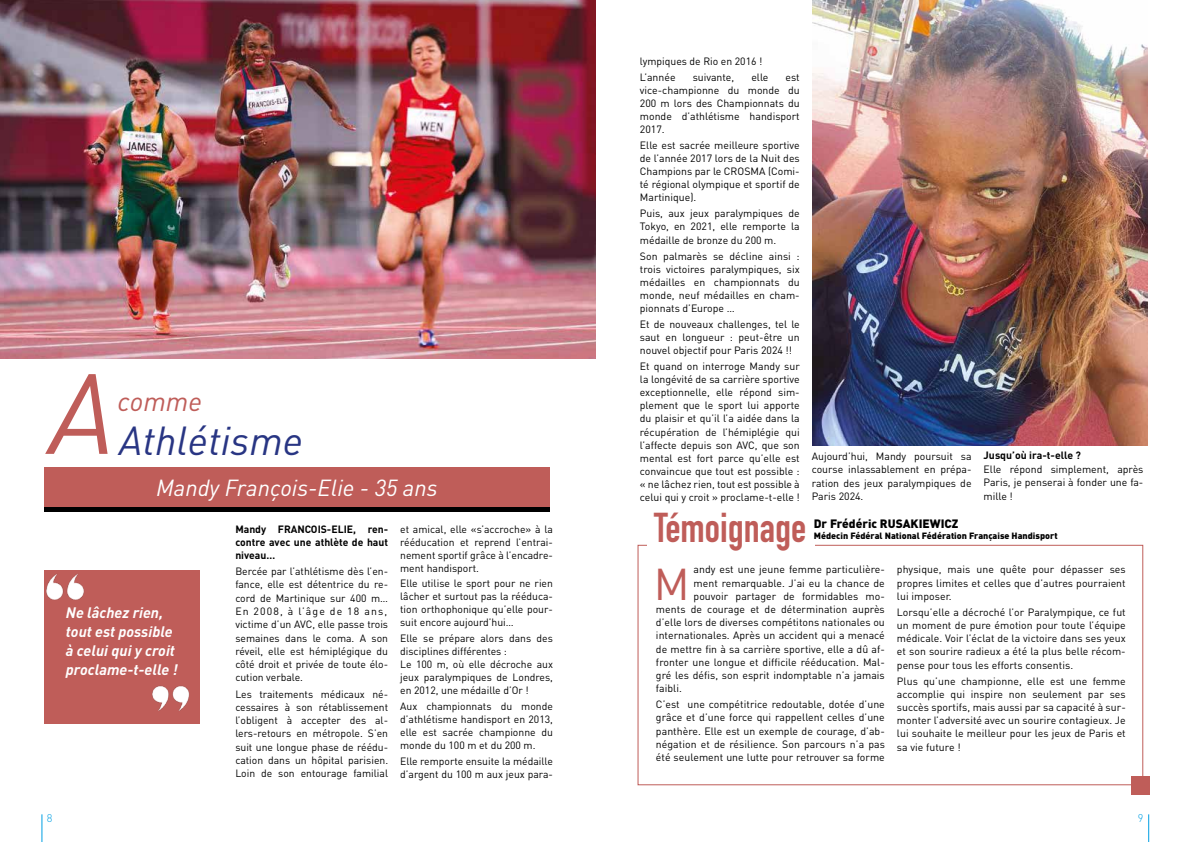
<style>
.page{position:relative;width:1191px;height:842px;background:#fff}
.page>*{position:absolute;margin:0;border:0;box-sizing:border-box;transform-origin:0 0}
.t1{font:italic 112px "DIN";color:#bf5d59}
.t2{font:44px "DIN Pro";color:#bf5d59}
.t3{font:700 41.1px "DIN Condensed";color:#bf5d59}
.t4{font:italic 40px "DIN";color:#283583}
.t5{font:italic 27px "DIN";color:#bf5d59}
.t6{font:italic 23px "DIN";color:#fff}
.t7{font:italic 700 15px/19px "DIN";color:#fff}
.t8{font:900 12px "DIN Pro";color:#000}
.t9{font:300 11px "DIN Pro";color:#009fe3}
.t10{font:10.5px/13.1px "DIN Pro";color:#000;text-align:justify}
.t11{font:700 10.5px/13.2px "DIN Pro";color:#000;text-align:justify}
.t12{font:900 9px "DIN Pro";color:#000}
</style>
<div class="page">
<img style="left:0;top:0;width:595px;height:359px">
<div style="left:637px;top:545px;width:506px;height:240px;border:1px solid #bf5d59"></div>
<div style="left:1131px;top:776px;width:18px;height:18px;background:#bf5d59"></div>
<svg style="left:44px;top:506px;width:506px;height:6px;background:#1f0f0e"></svg>
<div style="left:44px;top:467px;width:506px;height:39px;background:#bf5d59"></div>
<div style="left:44px;top:570px;width:155px;height:153px;background:#bf5d59"></div>
<div style="left:647px;top:541px;width:167px;height:11px;background:#fff"></div>
<img style="left:46px;top:574px;width:38px;height:26px">
<img style="left:152px;top:685px;width:38px;height:26px">
<img style="left:812px;top:0;width:335px;height:446px">
<svg style="left:1148px;top:814px;width:1px;height:28px"></svg>
<svg style="left:42px;top:814px;width:1px;height:28px"></svg>
<h1 class="t1" style="left:49px;top:344px;width:67px">A</h1>
<h3 class="t5" style="left:118px;top:385px;width:86px">comme</h3>
<h3 class="t4" style="left:119px;top:416px;width:185px">Athlétisme</h3>
<h3 class="t6" style="left:156px;top:473px;width:283px">Mandy François-Elie - 35 ans</h3>
<h3 class="t7" style="left:66px;top:602px;width:113px">Ne lâchez rien, tout est possible à celui qui y croit proclame-t-elle !</h3>
<p class="t11" style="left:235px;top:522px;width:154px">Mandy FRANCOIS-ELIE, ren&shy;contre avec une athlète de haut niveau…</p>
<p class="t10" style="left:235px;top:564px;width:154px">Bercée par l’athlétisme dès l’en&shy;fance, elle est détentrice du re&shy;cord de Martinique sur 400 m… En 2008, à l’âge de 18 ans, victime d’un AVC, elle passe trois semaines dans le coma. A son réveil, elle est hémiplégique du côté droit et privée de toute élo&shy;cution verbale.</p>
<p class="t10" style="left:235px;top:687px;width:154px">Les traitements médicaux né&shy;cessaires à son rétablissement l’obligent à accepter des al&shy;lers-retours en métropole. S’en suit une longue phase de réédu&shy;cation dans un hôpital parisien.<br>Loin de son entourage familial</p>
<p class="t10" style="left:400px;top:522px;width:154px">et amical, elle «s’accroche» à la rééducation et reprend l’entrai&shy;nement sportif grâce à l’encadre&shy;ment handisport.</p>
<p class="t10" style="left:400px;top:577px;width:154px">Elle utilise le sport pour ne rien lâcher et surtout pas la rééduca&shy;tion orthophonique qu’elle pour&shy;suit encore aujourd’hui…</p>
<p class="t10" style="left:400px;top:631px;width:154px;text-align:left">Elle se prépare alors dans des disciplines différentes :<br>Le 100 m, où elle décroche aux jeux paralympiques de Londres, en 2012, une médaille d’Or !</p>
<p class="t10" style="left:400px;top:699px;width:154px">Aux championnats du monde d’athlétisme handisport en 2013, elle est sacrée championne du monde du 100 m et du 200 m.</p>
<p class="t10" style="left:400px;top:754px;width:154px">Elle remporte ensuite la médaille d’argent du 100 m aux jeux para-</p>
<p class="t10" style="left:640px;top:53px;width:124px;line-height:15.9px">lympiques de Rio en 2016 !<br>L’année</p>
<p class="t10" style="left:692px;top:70px;width:43px">suivante,</p>
<p class="t10" style="left:751px;top:70px;width:19px">elle</p>
<p class="t10" style="left:640px;top:70px;width:161px;text-indent:146px">est vice-championne du monde du 200 m lors des Championnats du monde d’athlétisme handisport 2017.</p>
<p class="t10" style="left:640px;top:138px;width:161px">Elle est sacrée meilleure sportive de l’année 2017 lors de la Nuit des Champions par le CROSMA (Comi&shy;té régional olympique et sportif de Martinique).</p>
<p class="t10" style="left:640px;top:207px;width:161px">Puis, aux jeux paralympiques de Tokyo, en 2021, elle remporte la médaille de bronze du 200 m.</p>
<p class="t10" style="left:640px;top:249px;width:161px">Son palmarès se décline ainsi : trois victoires paralympiques, six médailles en championnats du monde, neuf médailles en cham&shy;pionnats d’Europe …</p>
<p class="t10" style="left:640px;top:317px;width:161px">Et de nouveaux challenges, tel le saut en longueur : peut-être un nouvel objectif pour Paris 2024 !!</p>
<p class="t10" style="left:640px;top:359px;width:161px">Et quand on interroge Mandy sur la longévité de sa carrière sportive exceptionnelle, elle répond sim&shy;plement que le sport lui apporte du plaisir et qu’il l’a aidée dans la récupération de l’hémiplégie qui l’affecte depuis son AVC, que son mental est fort parce qu’elle est convaincue que tout est possible : « ne lâchez rien, tout est possible à celui qui y croit » proclame-t-elle !</p>
<p class="t10" style="left:811px;top:449px;width:161px;line-height:13.5px">Aujourd’hui, Mandy poursuit sa course inlassablement en prépa&shy;ration des jeux paralympiques de Paris 2024.</p>
<p class="t11" style="left:983px;top:449px;width:99px">Jusqu’où ira-t-elle ?</p>
<p class="t10" style="left:983px;top:462px;width:161px;line-height:13.5px">Elle répond simplement, après Paris, je penserai à fonder une fa&shy;mille !</p>
<h3 class="t3" style="left:654px;top:500px;width:153px">Témoignage</h3>
<p class="t8" style="left:814px;top:516px;width:146px">Dr Frédéric RUSAKIEWICZ</p>
<p class="t12" style="left:814px;top:530px;width:245px">Médecin Fédéral National Fédération Française Handisport</p>
<p class="t10" style="left:693px;top:563px;width:193px">andy est une jeune femme particulière-</p>
<p class="t10" style="left:693px;top:576px;width:193px">ment remarquable. J’ai eu la chance de</p>
<p class="t10" style="left:693px;top:589px;width:193px">pouvoir partager de formidables mo-</p>
<p class="t10" style="left:656px;top:602px;width:230px">ments de courage et de détermination auprès</p>
<p class="t10" style="left:656px;top:615px;width:230px">d’elle lors de diverses compétitons nationales ou</p>
<p class="t10" style="left:656px;top:629px;width:230px">internationales. Après un accident qui a menacé</p>
<p class="t10" style="left:656px;top:642px;width:230px">de mettre fin à sa carrière sportive, elle a dû af-</p>
<p class="t10" style="left:656px;top:655px;width:230px">fronter une longue et difficile rééducation. Mal-</p>
<p class="t10" style="left:656px;top:668px;width:230px">gré les défis, son esprit indomptable n’a jamais</p>
<p class="t10" style="left:656px;top:681px;width:27px">faibli.</p>
<p class="t10" style="left:656px;top:697px;width:230px">C’est une compétitrice redoutable, dotée d’une grâce et d’une force qui rappellent celles d’une panthère. Elle est un exemple de courage, d’ab&shy;négation et de résilience. Son parcours n’a pas été seulement une lutte pour retrouver sa forme</p>
<h2 class="t2" style="left:654px;top:554px;width:37px">M</h2>
<p class="t10" style="left:897px;top:563px;width:230px">physique, mais une quête pour dépasser ses propres limites et celles que d’autres pourraient lui imposer.</p>
<p class="t10" style="left:897px;top:605px;width:230px">Lorsqu’elle a décroché l’or Paralympique, ce fut un moment de pure émotion pour toute l’équipe médicale. Voir l’éclat de la victoire dans ses yeux et son sourire radieux a été la plus belle récom&shy;pense pour tous les efforts consentis.</p>
<p class="t10" style="left:897px;top:674px;width:230px">Plus qu’une championne, elle est une femme accomplie qui inspire non seulement par ses succès sportifs, mais aussi par sa capacité à sur&shy;monter l’adversité avec un sourire contagieux. Je lui souhaite le meilleur pour les jeux de Paris et sa vie future !</p>
<p class="t9" style="left:47px;top:810px;width:7px">8</p>
<p class="t9" style="left:1138px;top:810px;width:7px">9</p>
</div>
